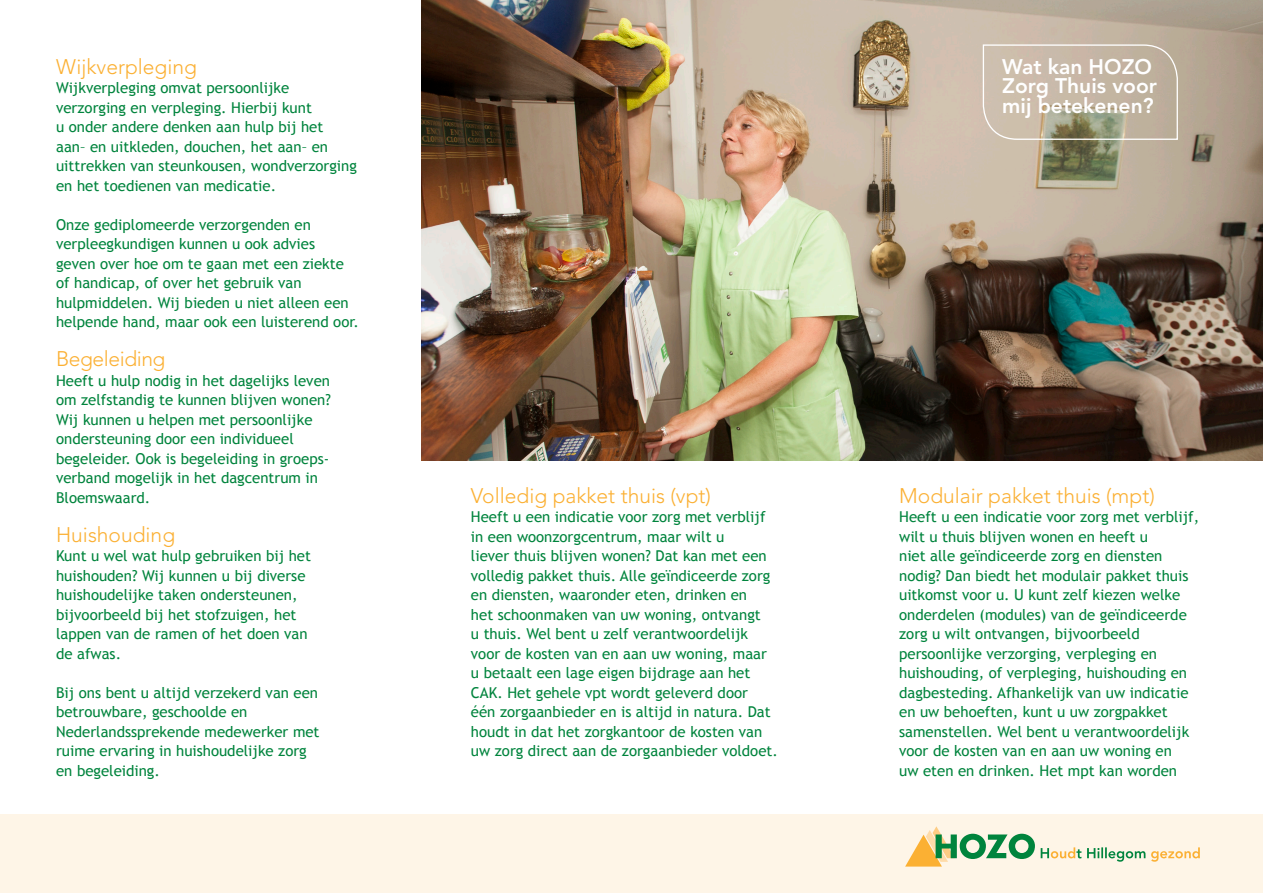
<style>
.page{position:relative;width:1263px;height:893px;background:#fff}
.page>*{position:absolute;margin:0;border:0;box-sizing:border-box;transform-origin:0 0}
.t1{font:300 21px "Avenir";color:#fbb033}
.t2{font:800 21px "Avenir";color:#fff}
.t3{font:300 21px "Avenir";letter-spacing:-.02em;color:#fbb033}
.t4{font:15px/19.5px "Trebuchet MS";color:#00843d}
</style>
<div class="page">
<div style="left:0;top:814px;width:1263px;height:79px;background:#fef5e7"></div>
<svg style="left:905px;top:826px;width:130px;height:41px"></svg>
<svg style="left:1151px;top:847px;width:49px;height:15px"></svg>
<svg style="left:1041px;top:847px;width:104px;height:15px"></svg>
<img style="left:421px;top:0;width:842px;height:460px">
<svg style="left:982px;top:44px;width:196px;height:97px"></svg>
<p class="t1" style="left:56px;top:54px;width:142px">Wijkverpleging</p>
<p class="t4" style="left:56px;top:78px;width:235px">Wijkverpleging omvat persoonlijke</p>
<p class="t4" style="left:56px;top:98px;width:302px">verzorging en verpleging. Hierbij kunt<br>u onder andere denken aan hulp bij het<br>aan– en uitkleden, douchen, het aan– en uittrekken van steunkousen, wondverzorging en het toedienen van medicatie.</p>
<p class="t4" style="left:56px;top:215px;width:304px">Onze gediplomeerde verzorgenden en verpleegkundigen kunnen u ook advies<br>geven over hoe om te gaan met een ziekte of handicap, of over het gebruik van hulpmiddelen. Wij bieden u niet alleen een helpende hand, maar ook een luisterend oor.</p>
<p class="t3" style="left:56px;top:346px;width:111px">Begeleiding</p>
<p class="t4" style="left:56px;top:371px;width:276px">Heeft u hulp nodig in het dagelijks leven om zelfstandig te kunnen blijven wonen?<br>Wij kunnen u helpen met persoonlijke ondersteuning door een individueel begeleider. Ook is begeleiding in groeps&shy;verband mogelijk in het dagcentrum in Bloemswaard.</p>
<p class="t1" style="left:56px;top:522px;width:121px">Huishouding</p>
<p class="t4" style="left:56px;top:546px;width:256px">Kunt u wel wat hulp gebruiken bij het</p>
<p class="t4" style="left:56px;top:566px;width:251px">huishouden? Wij kunnen u bij diverse</p>
<p class="t4" style="left:56px;top:585px;width:243px">huishoudelijke taken ondersteunen,</p>
<p class="t4" style="left:56px;top:605px;width:242px">bijvoorbeeld bij het stofzuigen, het</p>
<p class="t4" style="left:56px;top:624px;width:253px">lappen van de ramen of het doen van</p>
<p class="t4" style="left:56px;top:644px;width:67px">de afwas.</p>
<p class="t4" style="left:56px;top:683px;width:263px">Bij ons bent u altijd verzekerd van een</p>
<p class="t4" style="left:56px;top:702px;width:193px">betrouwbare, geschoolde en</p>
<p class="t4" style="left:56px;top:722px;width:265px">Nederlandssprekende medewerker met</p>
<p class="t4" style="left:56px;top:741px;width:252px">ruime ervaring in huishoudelijke zorg</p>
<p class="t4" style="left:56px;top:761px;width:105px">en begeleiding.</p>
<p class="t1" style="left:471px;top:483px;width:242px">Volledig pakket thuis (vpt)</p>
<p class="t4" style="left:471px;top:507px;width:308px">Heeft u een indicatie voor zorg met verblijf in een woonzorgcentrum, maar wilt u<br>liever thuis blijven wonen? Dat kan met een volledig pakket thuis. Alle geïndiceerde zorg en diensten, waaronder eten, drinken en<br>het schoonmaken van uw woning, ontvangt<br>u thuis. Wel bent u zelf verantwoordelijk voor de kosten van en aan uw woning, maar u betaalt een lage eigen bijdrage aan het CAK. Het gehele vpt wordt geleverd door<br>één zorgaanbieder en is altijd in natura. Dat houdt in dat het zorgkantoor de kosten van uw zorg direct aan de zorgaanbieder voldoet.</p>
<p class="t2" style="left:1002px;top:54px;width:151px">Wat kan HOZO</p>
<p class="t2" style="left:1002px;top:73px;width:156px">Zorg Thuis voor</p>
<p class="t2" style="left:1002px;top:93px;width:153px">mij betekenen?</p>
<p class="t1" style="left:899px;top:483px;width:257px">Modulair pakket thuis (mpt)</p>
<p class="t4" style="left:899px;top:507px;width:302px">Heeft u een indicatie voor zorg met verblijf, wilt u thuis blijven wonen en heeft u<br>niet alle geïndiceerde zorg en diensten nodig? Dan biedt het modulair pakket thuis uitkomst voor u. U kunt zelf kiezen welke onderdelen (modules) van de geïndiceerde zorg u wilt ontvangen, bijvoorbeeld persoonlijke verzorging, verpleging en huishouding, of verpleging, huishouding en dagbesteding. Afhankelijk van uw indicatie en uw behoeften, kunt u uw zorgpakket samenstellen. Wel bent u verantwoordelijk voor de kosten van en aan uw woning en<br>uw eten en drinken. Het mpt kan worden</p>
</div>
